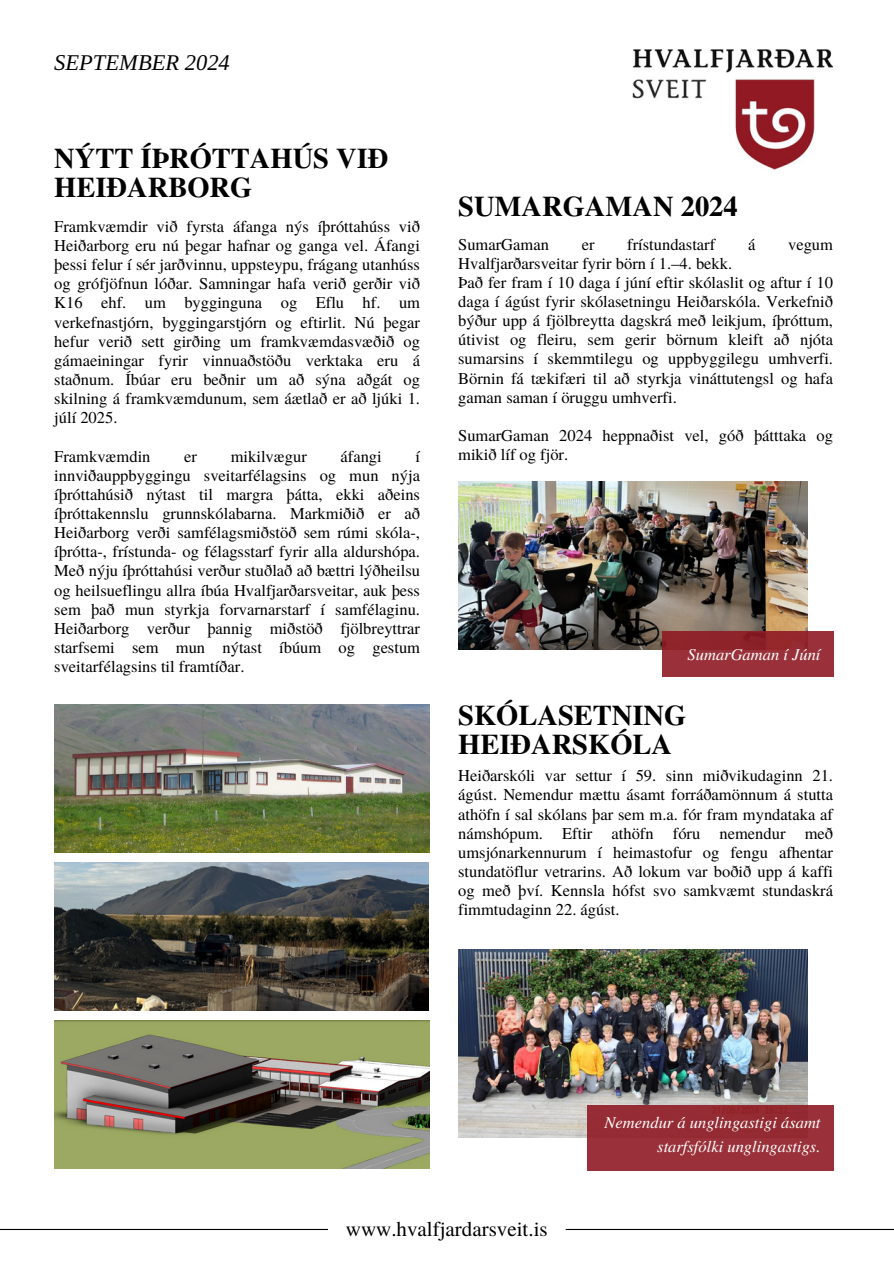
<style>
.page{position:relative;width:894px;height:1264px;background:#fff}
.page>*{position:absolute;margin:0;border:0;box-sizing:border-box;transform-origin:0 0}
.t1{font:700 28.5px/29.2px "Te X Gyre Termes";color:#000}
.t2{font:italic 22.5px "Libra Serif Modern";color:#000}
.t3{font:21px "Te X Gyre Termes";color:#000}
.t4{font:16.5px/19.2px "Te X Gyre Termes";color:#000;text-align:justify}
.t5{font:italic 16.5px/24.8px "Te X Gyre Termes";color:#fff;text-align:right}
</style>
<div class="page">
<hr style="left:0;top:1228px;width:328px;height:1px;background:#000">
<hr style="left:565px;top:1228px;width:328px;height:1px;background:#000">
<img style="left:632px;top:49px;width:200px;height:121px">
<img style="left:54px;top:704px;width:375px;height:148px">
<img style="left:54px;top:862px;width:374px;height:148px">
<img style="left:54px;top:1020px;width:375px;height:148px">
<img style="left:458px;top:482px;width:349px;height:167px">
<div style="left:662px;top:631px;width:171px;height:45px;background:linear-gradient(to right,#942a32,#992f37)"></div>
<img style="left:458px;top:949px;width:349px;height:188px">
<div style="left:587px;top:1104px;width:246px;height:66px;background:#9a313a"></div>
<h1 class="t2" style="left:54px;top:50px;width:177px">SEPTEMBER 2024</h1>
<p class="t1" style="left:54px;top:142px;width:336px">NÝTT ÍÞRÓTTAHÚS VIÐ<br>HEIÐARBORG</p>
<p class="t4" style="left:54px;top:216px;width:367px">Framkvæmdir við fyrsta áfanga nýs íþróttahúss við Heiðarborg eru nú þegar hafnar og ganga vel. Áfangi þessi felur í sér jarðvinnu, uppsteypu, frágang utanhúss og grófjöfnun lóðar. Samningar hafa verið gerðir við K16 ehf. um bygginguna og Eflu hf. um verkefnastjórn, byggingarstjórn og eftirlit. Nú þegar hefur verið sett girðing um framkvæmdasvæðið og gámaeiningar fyrir vinnuaðstöðu verktaka eru á staðnum. Íbúar eru beðnir um að sýna aðgát og skilning á framkvæmdunum, sem áætlað er að ljúki 1. júlí 2025.</p>
<h1 class="t4" style="left:54px;top:445px;width:98px">Framkvæmdin</h1>
<h1 class="t4" style="left:184px;top:445px;width:14px">er</h1>
<h1 class="t4" style="left:231px;top:445px;width:78px">mikilvægur</h1>
<h1 class="t4" style="left:340px;top:445px;width:43px">áfangi</h1>
<h1 class="t4" style="left:54px;top:445px;width:367px;text-indent:361px">í innviðauppbyggingu sveitarfélagsins og mun nýja íþróttahúsið nýtast til margra þátta, ekki aðeins íþróttakennslu grunnskólabarna. Markmiðið er að Heiðarborg verði samfélagsmiðstöð sem rúmi skóla-, íþrótta-, frístunda- og félagsstarf fyrir alla aldurshópa.<br>Með nýju íþróttahúsi verður stuðlað að bættri lýðheilsu og heilsueflingu allra íbúa Hvalfjarðarsveitar, auk þess sem það mun styrkja forvarnarstarf í samfélaginu.<br>Heiðarborg verður þannig miðstöð fjölbreyttrar starfsemi sem mun nýtast íbúum og gestum sveitarfélagsins til framtíðar.</h1>
<p class="t1" style="left:458px;top:190px;width:281px">SUMARGAMAN 2024</p>
<p class="t4" style="left:458px;top:234px;width:92px">SumarGaman</p>
<p class="t4" style="left:581px;top:234px;width:14px">er</p>
<p class="t4" style="left:627px;top:234px;width:89px">frístundastarf</p>
<p class="t4" style="left:747px;top:234px;width:9px">á</p>
<p class="t4" style="left:787px;top:234px;width:46px">vegum</p>
<p class="t4" style="left:458px;top:253px;width:275px">Hvalfjarðarsveitar fyrir börn í 1.–4. bekk.</p>
<p class="t4" style="left:458px;top:272px;width:376px">Það fer fram í 10 daga í júní eftir skólaslit og aftur í 10 daga í ágúst fyrir skólasetningu Heiðarskóla. Verkefnið býður upp á fjölbreytta dagskrá með leikjum, íþróttum, útivist og fleiru, sem gerir börnum kleift að njóta sumarsins í skemmtilegu og uppbyggilegu umhverfi.<br>Börnin fá tækifæri til að styrkja vináttutengsl og hafa gaman saman í öruggu umhverfi.</p>
<p class="t4" style="left:458px;top:425px;width:376px">SumarGaman 2024 heppnaðist vel, góð þátttaka og mikið líf og fjör.</p>
<h1 class="t5" style="left:687px;top:641px;width:134px">SumarGaman í Júní</h1>
<p class="t1" style="left:458px;top:699px;width:230px">SKÓLASETNING<br>HEIÐARSKÓLA</p>
<p class="t4" style="left:458px;top:765px;width:376px">Heiðarskóli var settur í 59. sinn miðvikudaginn 21. ágúst. Nemendur mættu ásamt forráðamönnum á stutta athöfn í sal skólans þar sem m.a. fór fram myndataka af námshópum. Eftir athöfn fóru nemendur með umsjónarkennurum í heimastofur og fengu afhentar stundatöflur vetrarins. Að lokum var boðið upp á kaffi og með því. Kennsla hófst svo samkvæmt stundaskrá fimmtudaginn 22. ágúst.</p>
<h3 class="t5" style="left:604px;top:1108px;width:217px">Nemendur á unglingastigi ásamt starfsfólki unglingastigs.</h3>
<p class="t3" style="left:346px;top:1213px;width:203px">www.hvalfjardarsveit.is</p>
</div>
